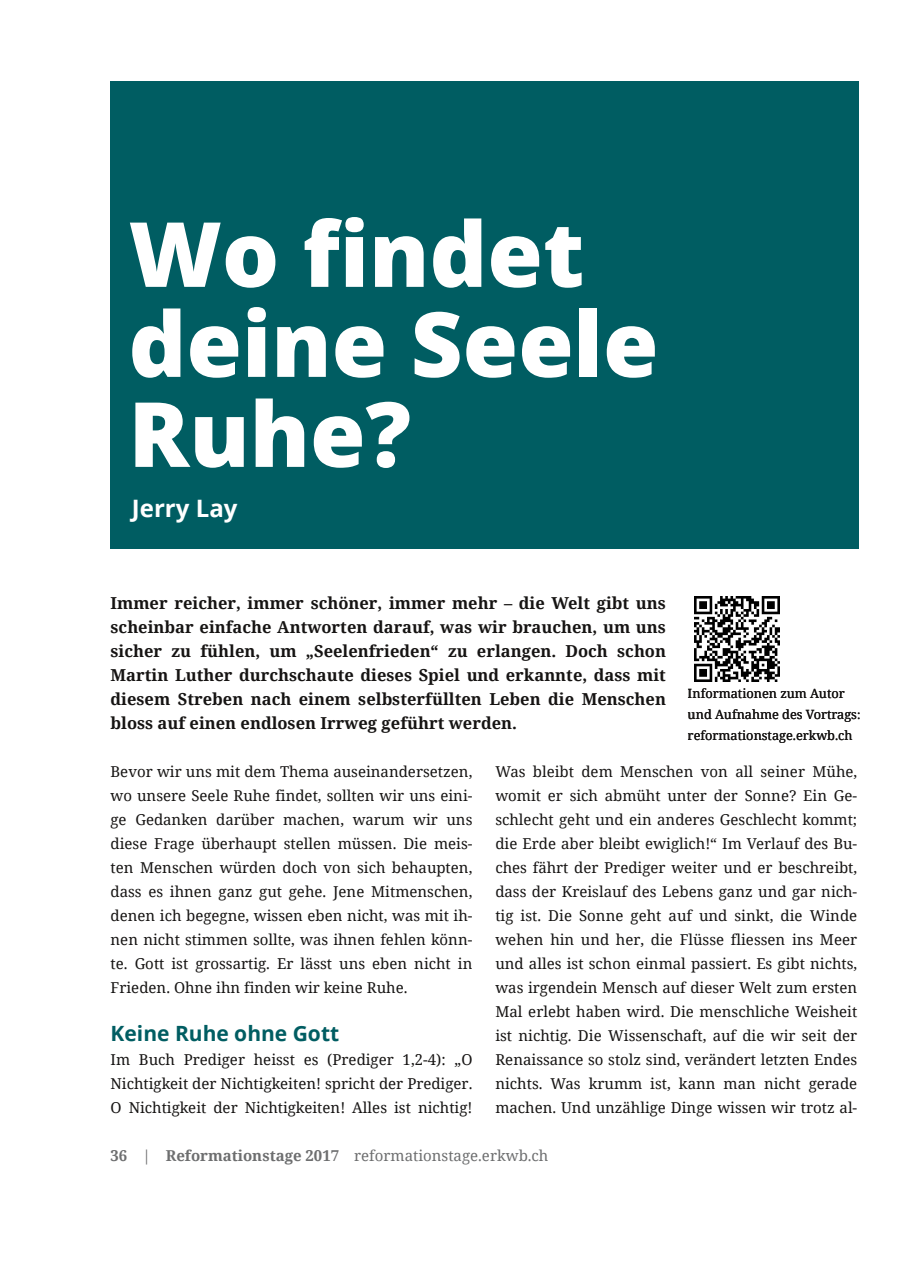
<style>
.page{position:relative;width:910px;height:1280px;background:#fff}
.page>*{position:absolute;margin:0;border:0;box-sizing:border-box;transform-origin:0 0}
.t1{font:800 90px/90px "Open Sans";color:#fff}
.t2{font:700 24px "Open Sans";color:#fff}
.t3{font:700 21px "Open Sans";color:#005d62}
.t4{font:700 16.5px/24px "Noto Serif";letter-spacing:.005em;color:#161413;text-align:justify}
.t5{font:15px/24px "Noto Serif";color:#161413;text-align:justify}
.t6{font:15px "Noto Serif";color:#6d6e6f}
.t7{font:12.75px/21px "Noto Serif";color:#161413}
.s1{font-size:12px}
.s2{font-weight:700}
</style>
<div class="page">
<div style="left:111px;top:81px;width:748px;height:468px;background:#005d62"></div>
<img style="left:694px;top:596px;width:86px;height:85px">
<h1 class="t1" style="left:128px;top:207px;width:532px">Wo findet deine Seele<br>Ruhe?</h1>
<h2 class="t2" style="left:132px;top:491px;width:107px">Jerry Lay</h2>
<p class="t4" style="left:111px;top:590px;width:557px">Immer reicher, immer schöner, immer mehr – die Welt gibt uns scheinbar einfache Antworten darauf, was wir brauchen, um uns sicher zu fühlen, um „Seelenfrieden“ zu erlangen. Doch schon Martin Luther durchschaute dieses Spiel und erkannte, dass mit diesem Streben nach einem selbsterfüllten Leben die Menschen bloss auf einen endlosen Irrweg geführt werden.</p>
<p class="t7" style="left:688px;top:682px;width:174px">Informationen zum Autor und Aufnahme des Vortrags<span class="s1">: </span>reformationstage.erkwb.ch</p>
<p class="t5" style="left:111px;top:759px;width:363px">Bevor wir uns mit dem Thema auseinandersetzen, wo unsere Seele Ruhe findet, sollten wir uns eini&shy;ge Gedanken darüber machen, warum wir uns diese Frage überhaupt stellen müssen. Die meis&shy;ten Menschen würden doch von sich behaupten, dass es ihnen ganz gut gehe. Jene Mitmenschen, denen ich begegne, wissen eben nicht, was mit ih&shy;nen nicht stimmen sollte, was ihnen fehlen könn&shy;te. Gott ist grossartig. Er lässt uns eben nicht in Frieden. Ohne ihn finden wir keine Ruhe.</p>
<h3 class="t3" style="left:111px;top:1018px;width:230px">Keine Ruhe ohne Gott</h3>
<p class="t5" style="left:111px;top:1047px;width:363px">Im Buch Prediger heisst es (Prediger 1,2-4): „O Nichtigkeit der Nichtigkeiten! spricht der Prediger.<br>O Nichtigkeit der Nichtigkeiten! Alles ist nichtig!</p>
<p class="t5" style="left:495px;top:759px;width:363px">Was bleibt dem Menschen von all seiner Mühe, womit er sich abmüht unter der Sonne? Ein Ge&shy;schlecht geht und ein anderes Geschlecht kommt; die Erde aber bleibt ewiglich!“ Im Verlauf des Bu&shy;ches fährt der Prediger weiter und er beschreibt, dass der Kreislauf des Lebens ganz und gar nich&shy;tig ist. Die Sonne geht auf und sinkt, die Winde wehen hin und her, die Flüsse fliessen ins Meer und alles ist schon einmal passiert. Es gibt nichts, was irgendein Mensch auf dieser Welt zum ersten Mal erlebt haben wird. Die menschliche Weisheit ist nichtig. Die Wissenschaft, auf die wir seit der Renaissance so stolz sind, verändert letzten Endes nichts. Was krumm ist, kann man nicht gerade machen. Und unzählige Dinge wissen wir trotz al-</p>
<p class="t6" style="left:111px;top:1144px;width:439px"><span class="s2">36</span> | <span class="s2">Reformationstage 2017</span> reformationstage.erkwb.ch</p>
</div>
